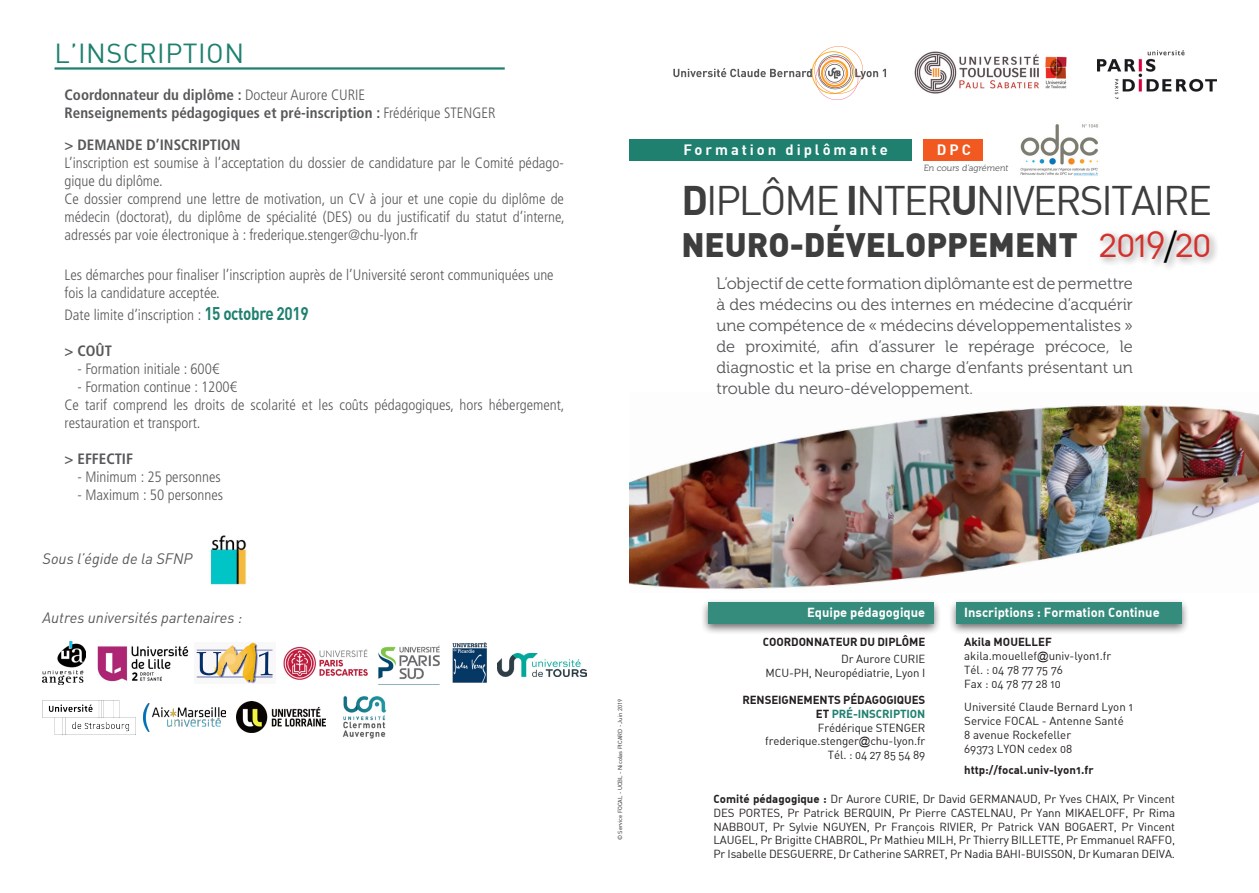
<style>
.page{position:relative;width:1259px;height:893px;background:#fff}
.page>*{position:absolute;margin:0;border:0;box-sizing:border-box;transform-origin:0 0}
.t1{font:40.5px "DIN Alternate";letter-spacing:-.05em;color:#3e3e3f}
.t2{font:37.5px "DIN Alternate";letter-spacing:-.05em;color:#d3312e}
.t3{font:900 33.3px "DIN Alternate";color:#3e3e3f}
.t4{font:27px "DIN Alternate";letter-spacing:.02em;color:#1f806f}
.t5{font:16.5px/21px "Museo 300";color:#55585a;text-align:justify}
.t6{font:300 condensed 15px/18px "Frutiger LT Pro";color:#57585a}
.t7{font:700 condensed 15px "Frutiger LT Pro";color:#57585a}
.t8{font:italic 15px "DIN";color:#57585a}
.t9{font:700 14.7px "DIN";letter-spacing:.2em;color:#fff}
.t10{font:700 12.9px "DIN Alternate";color:#fff}
.t11{font:11.4px/13.8px "DIN Alternate";letter-spacing:-.01em;color:#231f20;text-align:justify}
.t12{font:700 11.4px/13.8px "DIN Alternate";letter-spacing:-.01em;color:#231f20;text-align:right}
.t13{font:9px "Museo 300";color:#55585a}
.t14{font:5.85px "DIN";color:#231f20}
.s1{font-weight:300}
.s2{font-family:"DIN";font-weight:700;font-stretch:normal;font-size:18px;color:#1f806f}
.s3{font-weight:700}
.s4{color:#000}
.s5{color:#1f806f}
.s6{font-family:"Arial"}
</style>
<div class="page">
<div style="left:629px;top:139px;width:283px;height:22px;background:#1f806f"></div>
<svg style="left:673px;top:46px;width:213px;height:54px"></svg>
<div style="left:948px;top:598px;width:242px;height:38px;background:#231f20;opacity:.75"></div>
<div style="left:956px;top:602px;width:226px;height:21px;background:#358c7d"></div>
<div style="left:700px;top:598px;width:242px;height:38px;background:#231f20;opacity:.75"></div>
<div style="left:708px;top:602px;width:225px;height:21px;background:#358c7d"></div>
<hr style="left:54px;top:67px;width:451px;height:3px;background:#1f806f">
<div style="left:1096px;top:227px;width:123px;height:46px;background:#231f20;opacity:.5"></div>
<img style="left:629px;top:405px;width:630px;height:185px">
<img style="left:914px;top:51px;width:153px;height:43px">
<img style="left:1097px;top:50px;width:119px;height:48px">
<img style="left:196px;top:642px;width:77px;height:42px">
<img style="left:42px;top:642px;width:44px;height:42px">
<img style="left:97px;top:646px;width:92px;height:36px">
<img style="left:283px;top:646px;width:85px;height:34px">
<img style="left:378px;top:645px;width:62px;height:35px">
<img style="left:452px;top:642px;width:35px;height:41px">
<img style="left:498px;top:653px;width:89px;height:23px">
<img style="left:210px;top:535px;width:37px;height:50px">
<img style="left:144px;top:703px;width:82px;height:28px">
<img style="left:43px;top:701px;width:93px;height:34px">
<img style="left:236px;top:701px;width:89px;height:31px">
<img style="left:343px;top:696px;width:44px;height:42px">
<div style="left:924px;top:139px;width:59px;height:22px;background:#f15921"></div>
<img style="left:1020px;top:124px;width:79px;height:52px">
<p class="t4" style="left:54px;top:36px;width:191px">L’INSCRIPTION</p>
<p class="t7" style="left:65px;top:86px;width:302px">Coordonnateur du diplôme : <span class="s1">Docteur Aurore CURIE</span></p>
<p class="t7" style="left:65px;top:104px;width:432px">Renseignements pédagogiques et pré-inscription : <span class="s1">Frédérique STENGER</span></p>
<p class="t7" style="left:65px;top:136px;width:178px">&gt; DEMANDE D’INSCRIPTION</p>
<p class="t6" style="left:65px;top:154px;width:501px">L’inscription est soumise à l’acceptation du dossier de candidature par le Comité pédago&shy;gique du diplôme.</p>
<p class="t6" style="left:65px;top:190px;width:501px;text-align:justify">Ce dossier comprend une lettre de motivation, un CV à jour et une copie du diplôme de médecin (doctorat), du diplôme de spécialité (DES) ou du justificatif du statut d’interne, adressés par voie électronique à : frederique.stenger@chu-lyon.fr</p>
<p class="t6" style="left:65px;top:266px;width:490px">Les démarches pour finaliser l’inscription auprès de l’Université seront communiquées une fois la candidature acceptée.</p>
<p class="t6" style="left:65px;top:306px;width:246px">Date limite d’inscription : <span class="s2">15 octobre 2019</span></p>
<p class="t7" style="left:65px;top:342px;width:49px">&gt; COÛT</p>
<p class="t6" style="left:77px;top:360px;width:143px">- Formation initiale : 600€</p>
<p class="t6" style="left:77px;top:378px;width:161px">- Formation continue : 1200€</p>
<p class="t6" style="left:65px;top:396px;width:501px">Ce tarif comprend les droits de scolarité et les coûts pédagogiques, hors hébergement, restauration et transport.</p>
<p class="t7" style="left:65px;top:450px;width:70px">&gt; EFFECTIF</p>
<p class="t6" style="left:77px;top:468px;width:145px">- Minimum : 25 personnes</p>
<p class="t6" style="left:77px;top:486px;width:147px">- Maximum : 50 personnes</p>
<p class="t8" style="left:43px;top:549px;width:152px">Sous l’égide de la SFNP</p>
<p class="t8" style="left:43px;top:608px;width:201px">Autres universités partenaires :</p>
<p class="t14" style="left:616px;top:840px;width:143px;rotate:-90deg">© Service FOCAL - UCBL - Nicolas PICARD - Juin 2019</p>
<p class="t9" style="left:683px;top:140px;width:206px">Formation diplômante</p>
<p class="t1" style="left:681px;top:175px;width:532px"><span class="s3">D</span>IPLÔME <span class="s3">I</span>NTER<span class="s3">U</span>NIVERSITAIRE</p>
<p class="t3" style="left:681px;top:222px;width:398px">NEURO-DÉVELOPPEMENT</p>
<p class="t9" style="left:937px;top:140px;width:35px">DPC</p>
<p class="t13" style="left:923px;top:163px;width:88px">En cours d’agrément</p>
<p class="t2" style="left:1099px;top:220px;width:114px">2019<span class="s4">/</span>20</p>
<p class="t5" style="left:716px;top:274px;width:418px">L’objectif de cette formation diplômante est de permettre à des médecins ou des internes en médecine d’acquérir une compétence de « médecins développementalistes » de proximité, afin d’assurer le repérage précoce, le diagnostic et la prise en charge d’enfants présentant un trouble du neuro-développement.</p>
<p class="t10" style="left:807px;top:604px;width:120px">Equipe pédagogique</p>
<p class="t12" style="left:763px;top:635px;width:164px">COORDONNATEUR DU DIPLÔME</p>
<p class="t11" style="left:841px;top:652px;width:86px">Dr Aurore CURIE</p>
<p class="t11" style="left:765px;top:665px;width:161px">MCU-PH, Neuropédiatrie, Lyon I</p>
<p class="t12" style="left:742px;top:693px;width:184px">RENSEIGNEMENTS PÉDAGOGIQUES<br>ET <span class="s5">PRÉ-INSCRIPTION</span></p>
<p class="t11" style="left:818px;top:720px;width:109px">Frédérique STENGER</p>
<p class="t11" style="left:765px;top:734px;width:162px">frederique.stenger<span class="s6">@</span>chu-lyon.fr</p>
<p class="t11" style="left:828px;top:748px;width:99px">Tél. : 04 27 85 54 89</p>
<p class="t10" style="left:964px;top:604px;width:197px">Inscriptions : Formation Continue</p>
<p class="t12" style="left:964px;top:635px;width:89px">Akila MOUELLEF</p>
<p class="t11" style="left:964px;top:649px;width:149px">akila.mouellef<span class="s6">@</span>univ-lyon1.fr</p>
<p class="t11" style="left:964px;top:663px;width:100px">Tél. : 04 78 77 75 76</p>
<p class="t11" style="left:964px;top:676px;width:98px">Fax : 04 78 77 28 10</p>
<p class="t11" style="left:964px;top:700px;width:170px">Université Claude Bernard Lyon 1</p>
<p class="t11" style="left:964px;top:714px;width:161px">Service FOCAL - Antenne Santé</p>
<p class="t11" style="left:964px;top:728px;width:108px">8 avenue Rockefeller</p>
<p class="t11" style="left:964px;top:741px;width:110px">69373 LYON cedex 08</p>
<p class="t12" style="left:964px;top:763px;width:131px">http://focal.univ-lyon1.fr</p>
<p class="t11" style="left:713px;top:792px;width:463px"><span class="s3">Comité pédagogique :</span> Dr Aurore CURIE, Dr David GERMANAUD, Pr Yves CHAIX, Pr Vincent DES PORTES, Pr Patrick BERQUIN, Pr Pierre CASTELNAU, Pr Yann MIKAELOFF, Pr Rima NABBOUT, Pr Sylvie NGUYEN, Pr François RIVIER, Pr Patrick VAN BOGAERT, Pr Vincent LAUGEL, Pr Brigitte CHABROL, Pr Mathieu MILH, Pr Thierry BILLETTE, Pr Emmanuel RAFFO, Pr Isabelle DESGUERRE, Dr Catherine SARRET, Pr Nadia BAHI-BUISSON, Dr Kumaran DEIVA.</p>
</div>
